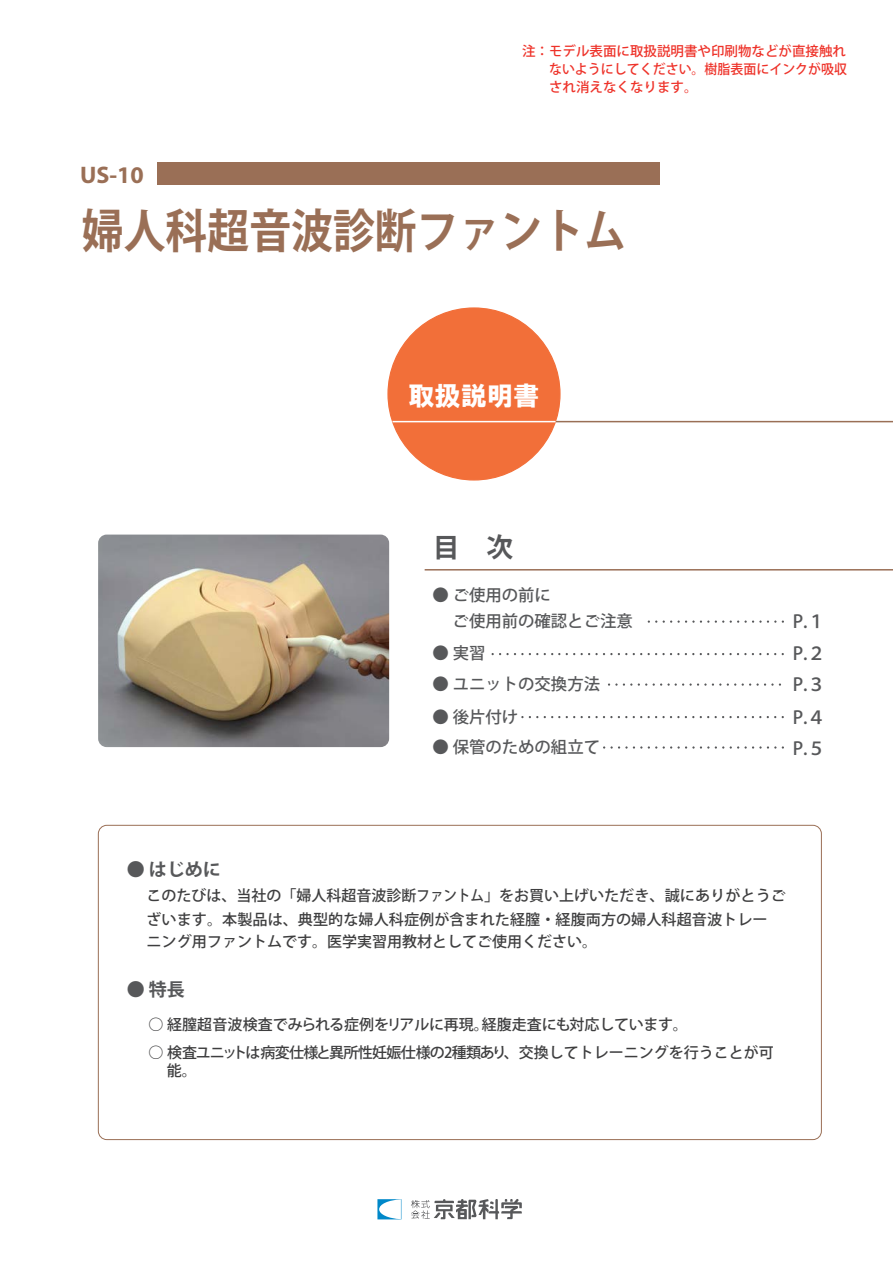
<style>
.page{position:relative;width:893px;height:1263px;background:#fff}
.page>*{position:absolute;margin:0;border:0;box-sizing:border-box;transform-origin:0 0}
.t1{font:700 46.5px "Koz Go Pro";color:#9a6f56;scale:.9 1}
.t2{font:700 26.85px "Koz Go Pro";color:#57585a}
.t3{font:26.25px "HGS Soei Kakugothic UB";color:#fff}
.t4{font:700 24px "Myriad Pro";color:#9a6f56}
.t5{font:700 18px "Koz Go Pro";color:#57585a}
.t6{font:500 17.85px/32.4px "Koz Go Pro";color:#57585a}
.t7{font:500 16.35px/26px "Koz Go Pro";color:#57585a}
.t8{font:500 15px/23.1px "Koz Go Pro";color:#3e3e3f}
.t9{font:500 15px/18px "Koz Go Pro";letter-spacing:-.045em;color:#3e3e3f}
.t10{font:500 13.5px/18px "Koz Go Pro";color:#ee3229;text-align:justify}
</style>
<div class="page">
<img style="left:98px;top:535px;width:291px;height:212px">
<div style="left:157px;top:163px;width:502px;height:22px;background:#9a6f56"></div>
<hr style="left:425px;top:569px;width:468px;height:1px;background:#9a6f56">
<svg style="left:730px;top:746px;width:46px;height:3px"></svg>
<svg style="left:715px;top:746px;width:9px;height:3px"></svg>
<svg style="left:663px;top:746px;width:46px;height:3px"></svg>
<svg style="left:648px;top:746px;width:9px;height:3px"></svg>
<svg style="left:603px;top:746px;width:39px;height:3px"></svg>
<svg style="left:730px;top:620px;width:46px;height:3px"></svg>
<svg style="left:715px;top:620px;width:9px;height:3px"></svg>
<svg style="left:663px;top:620px;width:46px;height:3px"></svg>
<svg style="left:648px;top:620px;width:9px;height:3px"></svg>
<svg style="left:492px;top:653px;width:292px;height:65px"></svg>
<hr style="left:556px;top:421px;width:337px;height:1px;background:#9a6f56">
<div style="left:388px;top:308px;width:172px;height:172px;background:#f26f39;border-radius:50%"></div>
<hr style="left:393px;top:421px;width:162px;height:1px;background:#fff">
<svg style="left:411px;top:1199px;width:111px;height:20px"></svg>
<svg style="left:377px;top:1199px;width:24px;height:20px"></svg>
<p class="t10" style="left:522px;top:43px;width:327px">注：モデル表面に取扱説明書や印刷物などが直接触れ　　ないようにしてください。樹脂表面にインクが吸収　　され消えなくなります。</p>
<h3 class="t4" style="left:80px;top:159px;width:65px">US-10</h3>
<h1 class="t1" style="left:82px;top:201px;width:606px">婦人科超音波診断ファントム</h1>
<h3 class="t3" style="left:408px;top:383px;width:133px">取扱説明書</h3>
<h2 class="t2" style="left:433px;top:530px;width:82px">目　次</h2>
<p class="t7" style="left:453px;top:582px;width:182px;text-indent:-20px">● ご使用の前に<br>ご使用前の確認とご注意</p>
<p class="t7" style="left:433px;top:641px;width:54px">● 実習</p>
<p class="t6" style="left:793px;top:606px;width:34px">P.１<br>P.２</p>
<p class="t7" style="left:433px;top:672px;width:169px">● ユニットの交換方法</p>
<p class="t6" style="left:793px;top:669px;width:34px">P.３</p>
<p class="t7" style="left:433px;top:704px;width:87px">● 後片付け</p>
<p class="t7" style="left:433px;top:734px;width:169px">● 保管のための組立て</p>
<p class="t6" style="left:793px;top:703px;width:34px;line-height:31.2px">P.４<br>P.５</p>
<p class="t5" style="left:127px;top:858px;width:95px">● はじめに</p>
<p class="t8" style="left:146px;top:885px;width:641px">このたびは、当社の「婦人科超音波診断ファントム」をお買い上げいただき、誠にありがとうございます。本製品は、典型的な婦人科症例が含まれた経膣・経腹両方の婦人科超音波トレーニング用ファントムです。医学実習用教材としてご使用ください。</p>
<p class="t5" style="left:127px;top:977px;width:59px">●特長</p>
<p class="t8" style="left:148px;top:1013px;width:541px">○ 経膣超音波検査でみられる症例をリアルに再現。経腹走査にも対応しています。</p>
<p class="t9" style="left:167px;top:1044px;width:608px;text-indent:-18px">○ 検査ユニットは病変仕様と異所性妊娠仕様の2種類あり、交換してトレーニングを行うことが可能。</p>
</div>
